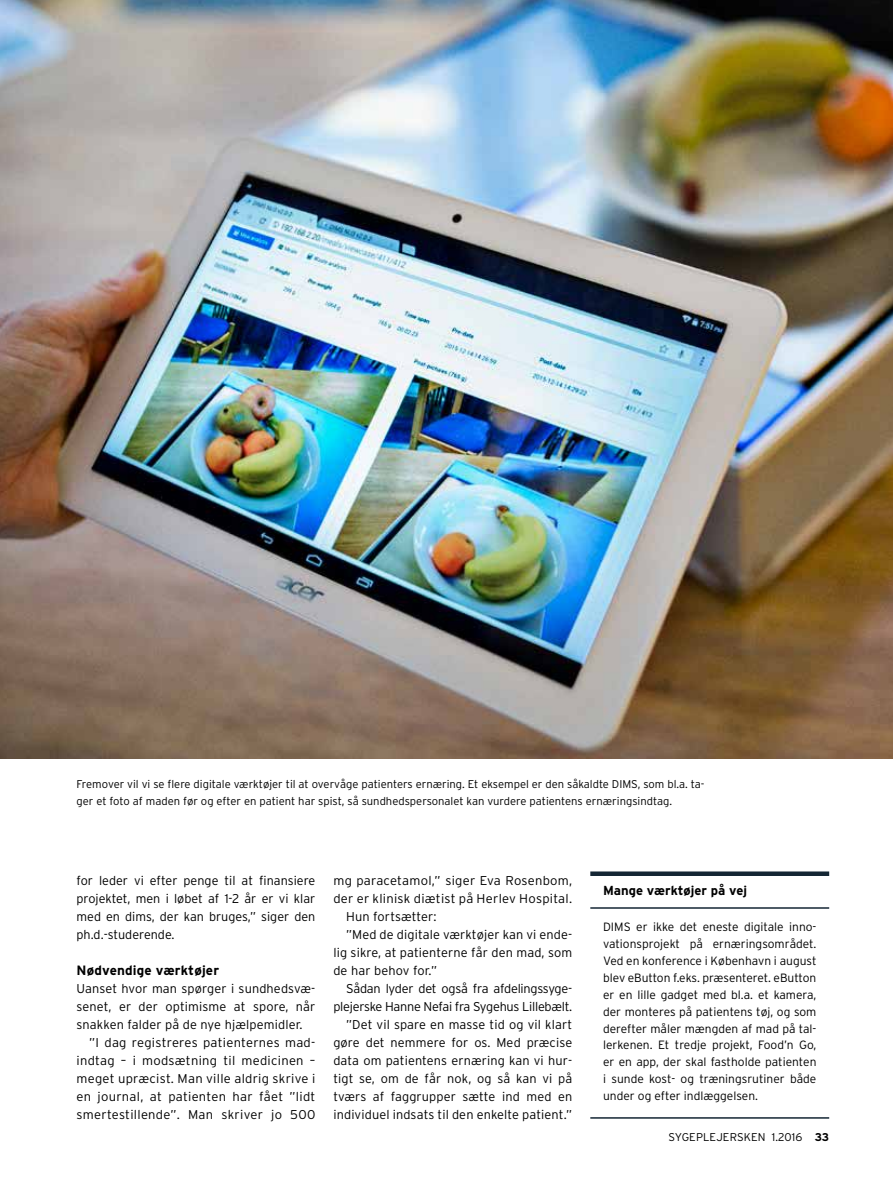
<style>
.page{position:relative;width:893px;height:1191px;background:#fff}
.page>*{position:absolute;margin:0;border:0;box-sizing:border-box;transform-origin:0 0}
.t1{font:700 13.5px "Interstate";letter-spacing:.01em;color:#000}
.t2{font:700 13.05px "Interstate";color:#000}
.t3{font:300 12.75px/18px "Interstate";letter-spacing:.01em;color:#000;text-align:justify}
.t4{font:300 12.75px "Interstate";letter-spacing:-.02em;color:#000}
.t5{font:300 12px/16.8px "Interstate";color:#000;text-align:justify}
.t6{font:300 11.25px/16.8px "Interstate";color:#000}
.s1{font-weight:700}
</style>
<div class="page">
<div style="left:590px;top:871px;width:239px;height:5px;background:#142634"></div>
<hr style="left:590px;top:907px;width:239px;height:1px;background:#142634">
<hr style="left:590px;top:1117px;width:239px;height:1px;background:#142634">
<img style="left:0;top:0;width:893px;height:759px">
<p class="t6" style="left:77px;top:775px;width:629px">Fremover vil vi se flere digitale værktøjer til at overvåge patienters ernæring. Et eksempel er den såkaldte DIMS, som bl.a. ta&shy;ger et foto af maden før og efter en patient har spist, så sundhedspersonalet kan vurdere patientens ernæringsindtag.</p>
<p class="t3" style="left:77px;top:871px;width:240px">for leder vi efter penge til at finansiere projektet, men i løbet af 1-2 år er vi klar med en dims, der kan bruges,” siger den ph.d.-studerende.</p>
<p class="t1" style="left:77px;top:962px;width:144px">Nødvendige værktøjer</p>
<p class="t3" style="left:77px;top:979px;width:240px">Uanset hvor man spørger i sundhedsvæ&shy;senet, er der optimisme at spore, når snakken falder på de nye hjælpemidler.</p>
<p class="t3" style="left:77px;top:1033px;width:240px;text-indent:13px">”I dag registreres patienternes mad&shy;indtag – i modsætning til medicinen – meget upræcist. Man ville aldrig skrive i en journal, at patienten har fået ”lidt smertestillende”. Man skriver jo 500</p>
<p class="t3" style="left:333px;top:871px;width:240px">mg paracetamol,” siger Eva Rosenbom,</p>
<p class="t3" style="left:333px;top:889px;width:240px">der er klinisk diætist på Herlev Hospital.</p>
<p class="t3" style="left:346px;top:907px;width:92px">Hun fortsætter:</p>
<p class="t3" style="left:346px;top:925px;width:228px">”Med de digitale værktøjer kan vi ende-</p>
<p class="t3" style="left:333px;top:943px;width:240px">lig sikre, at patienterne får den mad, som</p>
<p class="t3" style="left:333px;top:961px;width:105px">de har behov for.”</p>
<p class="t4" style="left:346px;top:980px;width:228px">Sådan lyder det også fra afdelingssyge-</p>
<p class="t4" style="left:333px;top:998px;width:240px">plejerske Hanne Nefai fra Sygehus Lillebælt.</p>
<p class="t3" style="left:346px;top:1015px;width:228px">”Det vil spare en masse tid og vil klart</p>
<p class="t3" style="left:333px;top:1033px;width:240px">gøre det nemmere for os. Med præcise</p>
<p class="t3" style="left:333px;top:1051px;width:240px">data om patientens ernæring kan vi hur-</p>
<p class="t3" style="left:333px;top:1069px;width:240px">tigt se, om de får nok, og så kan vi på</p>
<p class="t3" style="left:333px;top:1087px;width:240px">tværs af faggrupper sætte ind med en</p>
<p class="t3" style="left:333px;top:1105px;width:240px">individuel indsats til den enkelte patient.”</p>
<p class="t2" style="left:603px;top:882px;width:146px">Mange værktøjer på vej</p>
<p class="t5" style="left:603px;top:918px;width:215px">DIMS er ikke det eneste digitale inno&shy;vationsprojekt på ernæringsområdet.<br>Ved en konference i København i august blev eButton f.eks. præsenteret. eButton er en lille gadget med bl.a. et kamera, der monteres på patientens tøj, og som derefter måler mængden af mad på tal&shy;lerkenen. Et tredje projekt, Food’n Go, er en app, der skal fastholde patienten i sunde kost- og træningsrutiner både under og efter indlæggelsen.</p>
<p class="t6" style="left:669px;top:1128px;width:162px">SYGEPLEJERSKEN 1.2016 <span class="s1">33</span></p>
</div>
